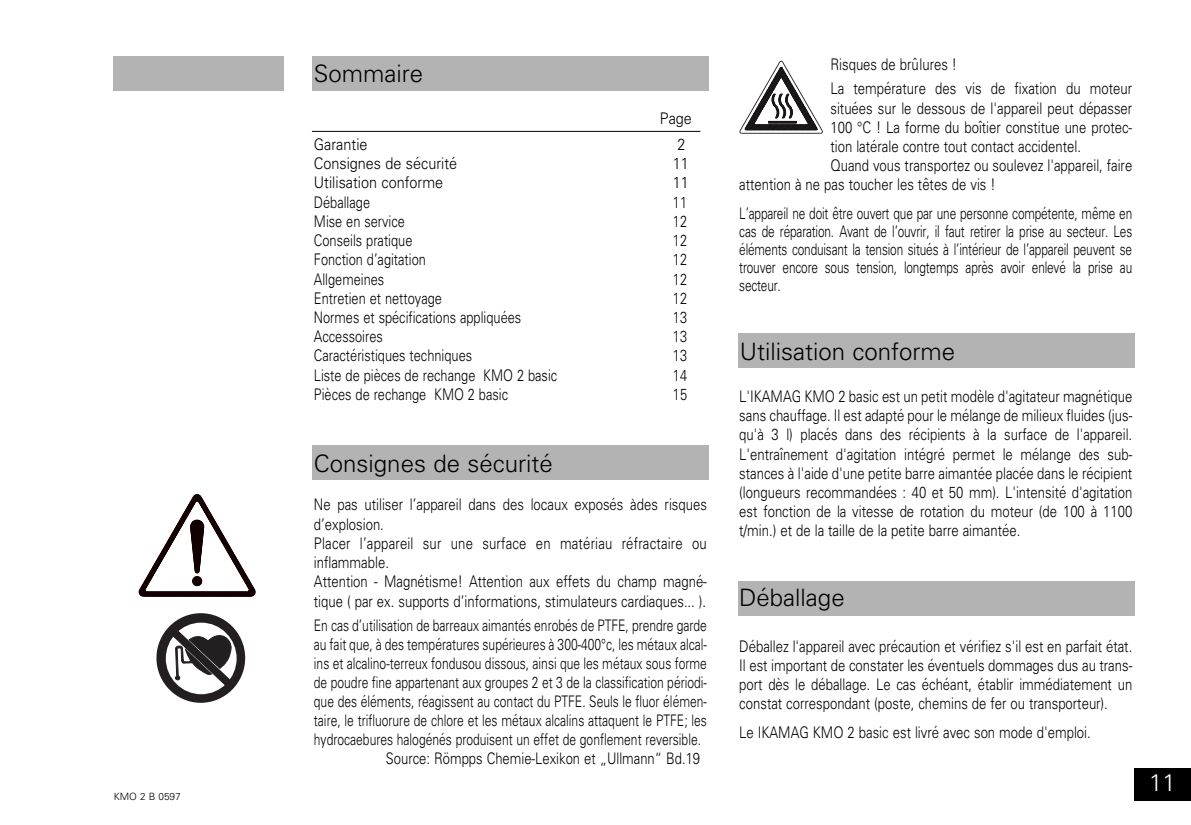
<style>
.page{position:relative;width:1191px;height:825px;background:#fff}
.page>*{position:absolute;margin:0;border:0;box-sizing:border-box;transform-origin:0 0}
.t1{font:300 24px "Univers CE";color:#000}
.t2{font:300 24px "Univers CE";color:#fff}
.t3{font:300 16px/19.2px "Univers CE";color:#000;scale:.82 1}
.t4{font:300 16px/18px "Univers CE";color:#000;text-align:justify;scale:.74 1}
.t5{font:300 16px "Univers CE";color:#000;scale:.8 1}
.t6{font:300 16px "Univers CE";color:#000;scale:.9 1}
.t7{font:300 15.8px "Univers CE";color:#000;scale:.76 1}
.t8{font:300 15.8px "Univers CE";color:#000;scale:.82 1}
.t9{font:300 10px "Univers CE";color:#000}
</style>
<div class="page">
<svg style="left:138px;top:494px;width:118px;height:103px"></svg>
<div style="left:1134px;top:767px;width:57px;height:33px;background:#000"></div>
<div style="left:113px;top:57px;width:170px;height:34px;background:#b3b3b3"></div>
<div style="left:737px;top:581px;width:397px;height:34px;background:#b3b3b3"></div>
<div style="left:312px;top:445px;width:396px;height:34px;background:#b3b3b3"></div>
<div style="left:312px;top:57px;width:397px;height:34px;background:#b3b3b3"></div>
<hr style="left:312px;top:131px;width:388px;height:1px;background:#000">
<div style="left:737px;top:333px;width:397px;height:34px;background:#b3b3b3"></div>
<svg style="left:739px;top:60px;width:84px;height:74px"></svg>
<div style="left:156px;top:612px;width:89px;height:90px;background:#231f20;border-radius:50%"></div>
<div style="left:166px;top:622px;width:71px;height:71px;background:#fff;border-radius:50%"></div>
<svg style="left:171px;top:628px;width:62px;height:59px"></svg>
<p class="t9" style="left:114px;top:792px;width:68px">KMO 2 B 0597</p>
<h1 class="t1" style="left:314px;top:64px;width:111px">Sommaire</h1>
<p class="t6" style="left:660px;top:112px;width:37px">Page</p>
<p class="t6" style="left:314px;top:138px;width:61px">Garantie</p>
<p class="t6" style="left:677px;top:138px;width:10px">2</p>
<p class="t6" style="left:314px;top:158px;width:161px">Consignes de sécurité</p>
<p class="t6" style="left:673px;top:158px;width:19px">11</p>
<p class="t6" style="left:314px;top:177px;width:145px">Utilisation conforme</p>
<p class="t6" style="left:673px;top:177px;width:19px">11</p>
<p class="t5" style="left:314px;top:196px;width:72px">Déballage</p>
<p class="t5" style="left:673px;top:196px;width:19px">11</p>
<p class="t5" style="left:314px;top:215px;width:115px">Mise en service</p>
<p class="t5" style="left:673px;top:215px;width:19px">12</p>
<p class="t5" style="left:314px;top:234px;width:125px">Conseils pratique</p>
<p class="t5" style="left:673px;top:234px;width:19px">12</p>
<p class="t5" style="left:314px;top:254px;width:142px">Fonction d’agitation</p>
<p class="t5" style="left:673px;top:254px;width:19px">12</p>
<p class="t5" style="left:314px;top:273px;width:90px">Allgemeines</p>
<p class="t5" style="left:673px;top:273px;width:19px">12</p>
<p class="t5" style="left:314px;top:292px;width:162px">Entretien et nettoyage</p>
<p class="t5" style="left:673px;top:292px;width:19px">12</p>
<p class="t5" style="left:314px;top:311px;width:261px">Normes et spécifications appliquées</p>
<p class="t5" style="left:673px;top:311px;width:19px">13</p>
<p class="t5" style="left:314px;top:330px;width:88px">Accessoires</p>
<p class="t5" style="left:673px;top:330px;width:19px">13</p>
<p class="t5" style="left:314px;top:350px;width:199px">Caractéristiques techniques</p>
<p class="t5" style="left:673px;top:350px;width:19px">13</p>
<p class="t5" style="left:314px;top:369px;width:306px">Liste de pièces de rechange KMO 2 basic</p>
<p class="t5" style="left:673px;top:369px;width:19px">14</p>
<p class="t5" style="left:314px;top:388px;width:244px">Pièces de rechange KMO 2 basic</p>
<p class="t5" style="left:673px;top:388px;width:19px">15</p>
<h1 class="t1" style="left:314px;top:454px;width:240px">Consignes de sécurité</h1>
<p class="t3" style="left:314px;top:496px;width:481px">Ne pas utiliser l’appareil dans des locaux exposés àdes risques d’explosion.<br>Placer l’appareil sur une surface en matériau réfractaire ou inflammable.<br>Attention - Magnétisme! Attention aux effets du champ magné&shy;tique ( par ex. supports d’informations, stimulateurs cardiaques... ).</p>
<p class="t7" style="left:314px;top:618px;width:518px">En cas d’utilisation de barreaux aimantés enrobés de PTFE, prendre garde</p>
<p class="t7" style="left:314px;top:637px;width:518px">au fait que, à des températures supérieures à 300-400°c, les métaux alcal-</p>
<p class="t7" style="left:314px;top:657px;width:518px">ins et alcalino-terreux fondusou dissous, ainsi que les métaux sous forme</p>
<p class="t7" style="left:314px;top:676px;width:518px">de poudre fine appartenant aux groupes 2 et 3 de la classification périodi-</p>
<p class="t7" style="left:314px;top:695px;width:518px">que des éléments, réagissent au contact du PTFE. Seuls le fluor élémen-</p>
<p class="t7" style="left:314px;top:714px;width:518px">taire, le trifluorure de chlore et les métaux alcalins attaquent le PTFE; les</p>
<p class="t7" style="left:314px;top:733px;width:511px">hydrocaebures halogénés produisent un effet de gonflement reversible.</p>
<p class="t8" style="left:386px;top:752px;width:385px">Source: Römpps Chemie-Lexikon et „Ullmann“ Bd.19</p>
<p class="t3" style="left:830px;top:54px;width:369px;line-height:24px">Risques de brûlures !<br>La température des vis de fixation du moteur</p>
<p class="t3" style="left:830px;top:100px;width:369px">situées sur le dessous de l'appareil peut dépasser</p>
<p class="t3" style="left:830px;top:119px;width:369px">100 °C ! La forme du boîtier constitue une protec-</p>
<p class="t3" style="left:830px;top:138px;width:307px">tion latérale contre tout contact accidentel.</p>
<p class="t3" style="left:830px;top:157px;width:369px">Quand vous transportez ou soulevez l'appareil, faire</p>
<p class="t3" style="left:739px;top:176px;width:314px">attention à ne pas toucher les têtes de vis !</p>
<p class="t4" style="left:739px;top:206px;width:532px">L’appareil ne doit être ouvert que par une personne compétente, même en cas de réparation. Avant de l’ouvrir, il faut retirer la prise au secteur. Les éléments conduisant la tension situés à l’intérieur de l’appareil peuvent se trouver encore sous tension, longtemps après avoir enlevé la prise au secteur.</p>
<h1 class="t1" style="left:739px;top:342px;width:217px">Utilisation conforme</h1>
<p class="t3" style="left:739px;top:388px;width:481px;text-align:justify">L'IKAMAG KMO 2 basic est un petit modèle d'agitateur magnétique sans chauffage. Il est adapté pour le mélange de milieux fluides (jus&shy;qu'à 3 l) placés dans des récipients à la surface de l'appareil.<br>L'entraînement d'agitation intégré permet le mélange des sub&shy;stances à l'aide d'une petite barre aimantée placée dans le récipient (longueurs recommandées : 40 et 50 mm). L'intensité d'agitation est fonction de la vitesse de rotation du moteur (de 100 à 1100 t/min.) et de la taille de la petite barre aimantée.</p>
<h1 class="t1" style="left:739px;top:588px;width:107px">Déballage</h1>
<p class="t3" style="left:739px;top:637px;width:481px;text-align:justify">Déballez l'appareil avec précaution et vérifiez s'il est en parfait état.<br>Il est important de constater les éventuels dommages dus au trans&shy;port dès le déballage. Le cas échéant, établir immédiatement un constat correspondant (poste, chemins de fer ou transporteur).</p>
<p class="t3" style="left:739px;top:724px;width:430px">Le IKAMAG KMO 2 basic est livré avec son mode d'emploi.</p>
<h1 class="t2" style="left:1149px;top:772px;width:28px">11</h1>
</div>
